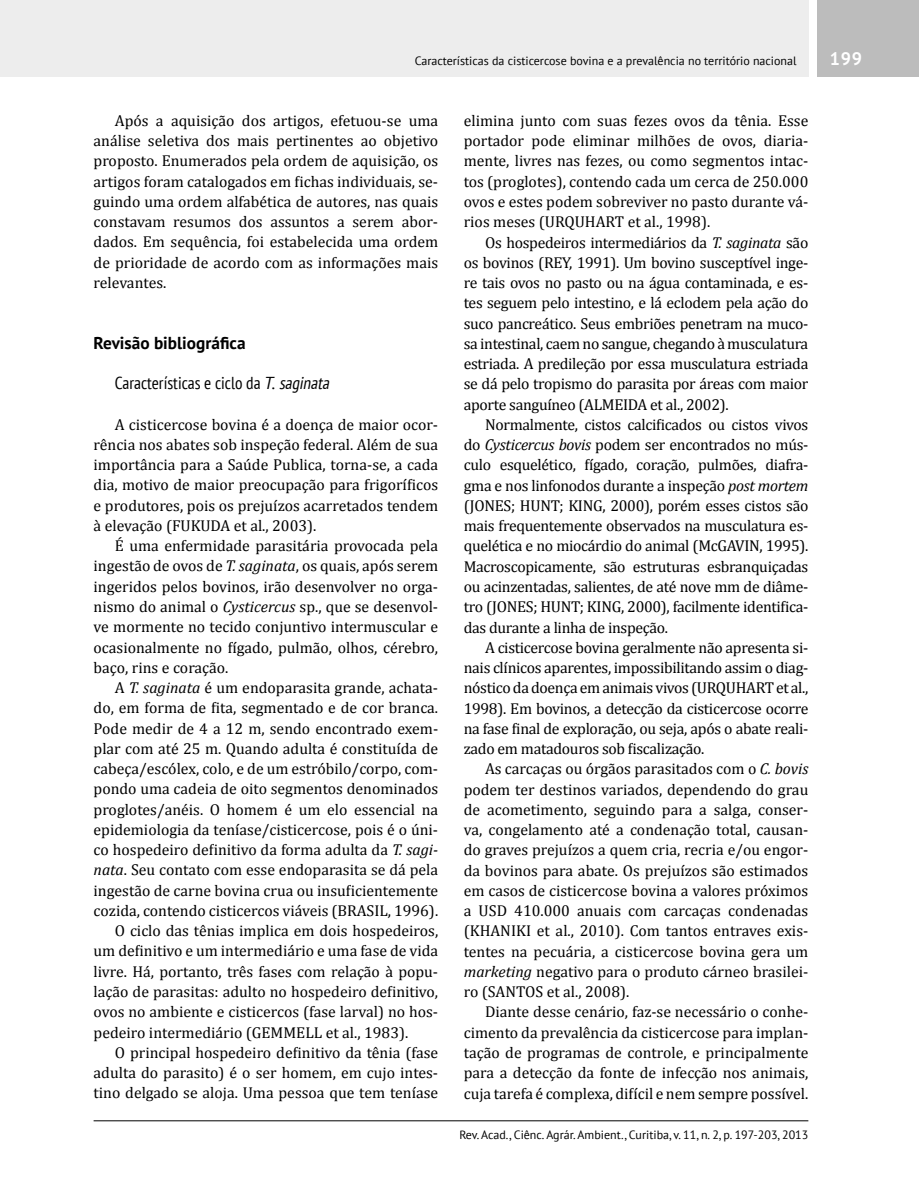
<style>
.page{position:relative;width:919px;height:1191px;background:#fff}
.page>*{position:absolute;margin:0;border:0;box-sizing:border-box;transform-origin:0 0}
.t1{font:700 18px "PT Sans";color:#fff}
.t2{font:condensed 17.25px "PT Sans";color:#000}
.t3{font:700 17.25px "PT Sans";color:#000}
.t4{font:15.75px/20.2px "Cambria";color:#000;text-align:justify}
.t5{font:12px "PT Sans";color:#000}
.s1{font-style:italic;font-stretch:normal}
.s2{font-style:italic}
</style>
<div class="page">
<div style="left:0;top:0;width:808px;height:77px;background:#ededed"></div>
<div style="left:816px;top:0;width:102px;height:77px;background:#bcbcbc"></div>
<hr style="left:94px;top:1120px;width:714px;height:1px;background:#000">
<p class="t5" style="left:415px;top:53px;width:383px">Características da cisticercose bovina e a prevalência no território nacional</p>
<p class="t1" style="left:829px;top:47px;width:34px">199</p>
<p class="t4" style="left:94px;top:110px;width:346px;text-indent:21px">Após a aquisição dos artigos, efetuou-se uma análise seletiva dos mais pertinentes ao objetivo proposto. Enumerados pela ordem de aquisição, os artigos foram catalogados em fichas individuais, se&shy;guindo uma ordem alfabética de autores, nas quais constavam resumos dos assuntos a serem abor&shy;dados. Em sequência, foi estabelecida uma ordem de prioridade de acordo com as informações mais relevantes.</p>
<p class="t3" style="left:94px;top:331px;width:153px">Revisão bibliográfica</p>
<p class="t2" style="left:115px;top:372px;width:219px">Características e ciclo da <span class="s1">T.</span> <span class="s2">saginata</span></p>
<p class="t4" style="left:94px;top:414px;width:346px;text-indent:21px">A cisticercose bovina é a doença de maior ocor&shy;rência nos abates sob inspeção federal. Além de sua importância para a Saúde Publica, torna-se, a cada dia, motivo de maior preocupação para frigoríficos e produtores, pois os prejuízos acarretados tendem à elevação (FUKUDA et al., 2003).</p>
<p class="t4" style="left:94px;top:535px;width:346px;text-indent:21px">É uma enfermidade parasitária provocada pela ingestão de ovos de <span class="s2">T. saginata</span>, os quais, após serem ingeridos pelos bovinos, irão desenvolver no orga&shy;nismo do animal o <span class="s2">Cysticercus</span> sp., que se desenvol&shy;ve mormente no tecido conjuntivo intermuscular e ocasionalmente no fígado, pulmão, olhos, cérebro, baço, rins e coração.</p>
<p class="t4" style="left:115px;top:677px;width:325px">A <span class="s2">T. saginata</span> é um endoparasita grande, achata-</p>
<p class="t4" style="left:94px;top:698px;width:346px">do, em forma de fita, segmentado e de cor branca.</p>
<p class="t4" style="left:94px;top:718px;width:346px">Pode medir de 4 a 12 m, sendo encontrado exem-</p>
<p class="t4" style="left:94px;top:738px;width:346px">plar com até 25 m. Quando adulta é constituída de</p>
<p class="t4" style="left:94px;top:758px;width:346px">cabeça/escólex, colo, e de um estróbilo/corpo, com-</p>
<p class="t4" style="left:94px;top:779px;width:346px">pondo uma cadeia de oito segmentos denominados</p>
<p class="t4" style="left:94px;top:799px;width:346px">proglotes/anéis. O homem é um elo essencial na</p>
<p class="t4" style="left:94px;top:819px;width:346px">epidemiologia da teníase/cisticercose, pois é o úni-</p>
<p class="t4" style="left:94px;top:839px;width:346px">co hospedeiro definitivo da forma adulta da <span class="s2">T. sagi-</span></p>
<p class="t4" style="left:94px;top:860px;width:346px"><span class="s2">nata</span>. Seu contato com esse endoparasita se dá pela</p>
<p class="t4" style="left:94px;top:880px;width:346px">ingestão de carne bovina crua ou insuficientemente</p>
<p class="t4" style="left:94px;top:900px;width:346px">cozida, contendo cisticercos viáveis (BRASIL, 1996).</p>
<p class="t4" style="left:115px;top:920px;width:325px">O ciclo das tênias implica em dois hospedeiros,</p>
<p class="t4" style="left:94px;top:941px;width:346px">um definitivo e um intermediário e uma fase de vida</p>
<p class="t4" style="left:94px;top:961px;width:346px">livre. Há, portanto, três fases com relação à popu-</p>
<p class="t4" style="left:94px;top:981px;width:346px">lação de parasitas: adulto no hospedeiro definitivo,</p>
<p class="t4" style="left:94px;top:1001px;width:346px">ovos no ambiente e cisticercos (fase larval) no hos-</p>
<p class="t4" style="left:94px;top:1022px;width:316px">pedeiro intermediário (GEMMELL et al., 1983).</p>
<p class="t4" style="left:115px;top:1042px;width:325px">O principal hospedeiro definitivo da tênia (fase</p>
<p class="t4" style="left:94px;top:1062px;width:346px">adulta do parasito) é o ser homem, em cujo intes-</p>
<p class="t4" style="left:94px;top:1082px;width:346px">tino delgado se aloja. Uma pessoa que tem teníase</p>
<p class="t4" style="left:463px;top:110px;width:346px">elimina junto com suas fezes ovos da tênia. Esse portador pode eliminar milhões de ovos, diaria&shy;mente, livres nas fezes, ou como segmentos intac&shy;tos (proglotes), contendo cada um cerca de 250.000 ovos e estes podem sobreviver no pasto durante vá&shy;rios meses (URQUHART et al., 1998).</p>
<p class="t4" style="left:463px;top:232px;width:346px;text-indent:21px">Os hospedeiros intermediários da <span class="s2">T. saginata</span> são os bovinos (REY, 1991). Um bovino susceptível inge&shy;re tais ovos no pasto ou na água contaminada, e es&shy;tes seguem pelo intestino, e lá eclodem pela ação do suco pancreático. Seus embriões penetram na muco&shy;sa intestinal, caem no sangue, chegando à musculatura estriada. A predileção por essa musculatura estriada se dá pelo tropismo do parasita por áreas com maior aporte sanguíneo (ALMEIDA et al., 2002).</p>
<p class="t4" style="left:463px;top:414px;width:346px;text-indent:21px">Normalmente, cistos calcificados ou cistos vivos do <span class="s2">Cysticercus bovis</span> podem ser encontrados no mús&shy;culo esquelético, fígado, coração, pulmões, diafra&shy;gma e nos linfonodos durante a inspeção <span class="s2">post mortem </span>(JONES; HUNT; KING, 2000), porém esses cistos são mais frequentemente observados na musculatura es&shy;quelética e no miocárdio do animal (McGAVIN, 1995).<br>Macroscopicamente, são estruturas esbranquiçadas ou acinzentadas, salientes, de até nove mm de diâme&shy;tro (JONES; HUNT; KING, 2000), facilmente identifica&shy;das durante a linha de inspeção.</p>
<p class="t4" style="left:463px;top:637px;width:346px;text-indent:21px">A cisticercose bovina geralmente não apresenta si&shy;nais clínicos aparentes, impossibilitando assim o diag&shy;nóstico da doença em animais vivos (URQUHART et al., 1998). Em bovinos, a detecção da cisticercose ocorre na fase final de exploração, ou seja, após o abate reali&shy;zado em matadouros sob fiscalização.</p>
<p class="t4" style="left:463px;top:758px;width:346px;text-indent:21px">As carcaças ou órgãos parasitados com o <span class="s2">C. bovis </span>podem ter destinos variados, dependendo do grau de acometimento, seguindo para a salga, conser&shy;va, congelamento até a condenação total, causan&shy;do graves prejuízos a quem cria, recria e/ou engor&shy;da bovinos para abate. Os prejuízos são estimados em casos de cisticercose bovina a valores próximos a USD 410.000 anuais com carcaças condenadas (KHANIKI et al., 2010). Com tantos entraves exis&shy;tentes na pecuária, a cisticercose bovina gera um <span class="s2">marketing</span> negativo para o produto cárneo brasilei&shy;ro (SANTOS et al., 2008).</p>
<p class="t4" style="left:463px;top:1002px;width:346px;text-indent:21px">Diante desse cenário, faz-se necessário o conhe&shy;cimento da prevalência da cisticercose para implan&shy;tação de programas de controle, e principalmente para a detecção da fonte de infecção nos animais, cuja tarefa é complexa, difícil e nem sempre possível.</p>
<p class="t5" style="left:459px;top:1126px;width:350px">Rev. Acad., Ciênc. Agrár. Ambient., Curitiba, v. 11, n. 2, p. 197-203, 2013</p>
</div>
